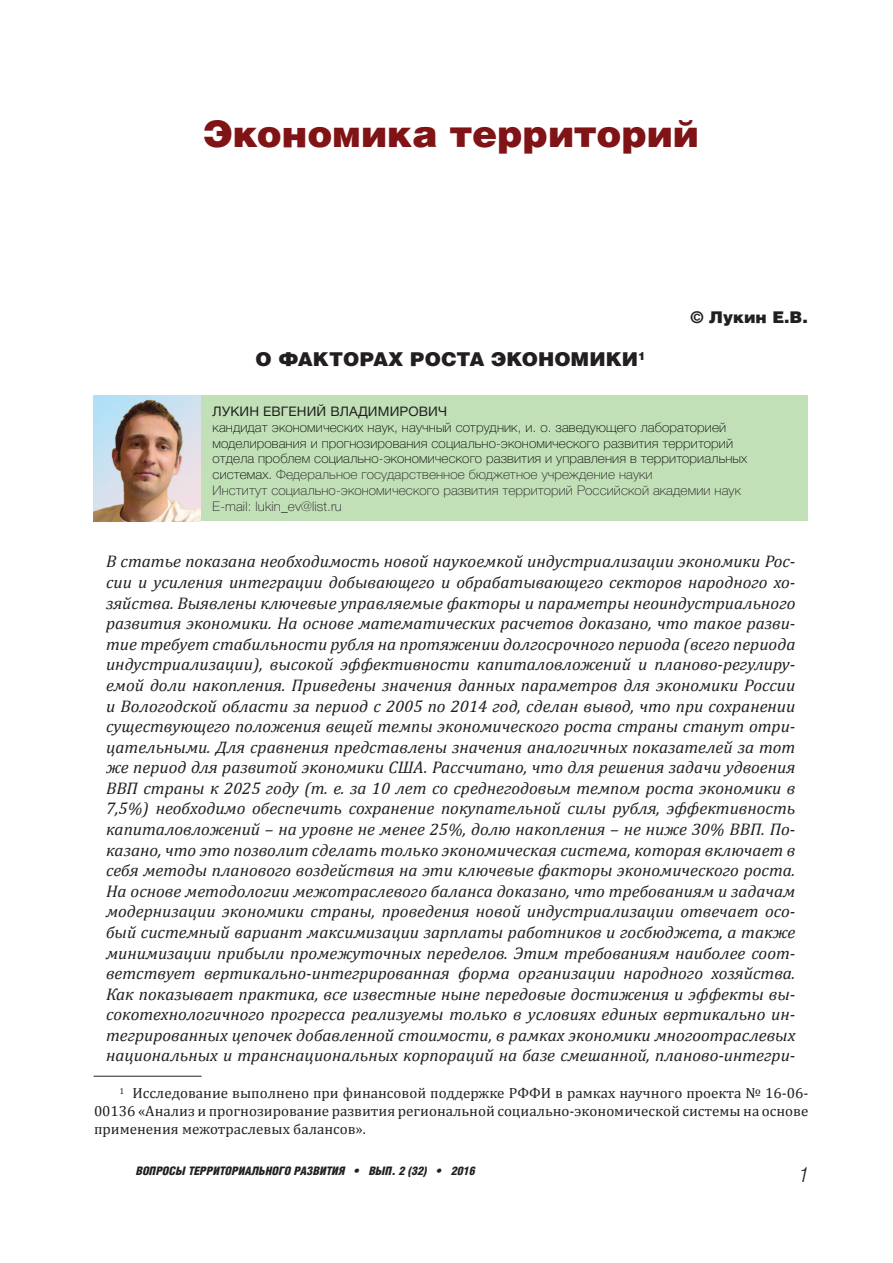
<style>
.page{position:relative;width:893px;height:1263px;background:#fff}
.page>*{position:absolute;margin:0;border:0;box-sizing:border-box;transform-origin:0 0}
.t1{font:900 36.75px "Helios";color:#7f1315}
.t2{font:italic 300 20.55px "Helios Cond";color:#231f20}
.t3{font:900 19.05px "Helios";color:#231f20}
.t4{font:italic 16.95px/20.5px "Cambria";color:#231f20;text-align:justify}
.t5{font:900 16.2px "Helios";color:#231f20}
.t6{font:14.7px/17.7px "Cambria";color:#231f20;text-align:justify}
.t7{font:100 13.2px/15.9px "Helvetica Neue Cyr";letter-spacing:.01em;color:#040503}
.t8{font:13.2px "Helvetica Neue Cyr";letter-spacing:.01em;color:#231f20}
.t9{font:italic 900 11.7px "Helios Cond";color:#231f20}
.s1{color:#231f20}
</style>
<div class="page">
<hr style="left:94px;top:1076px;width:108px;height:1px;background:#231f20">
<div style="left:94px;top:396px;width:714px;height:125px;background:#c1e0b8"></div>
<img style="left:94px;top:396px;width:107px;height:125px">
<h1 class="t1" style="left:203px;top:121px;width:497px">Экономика территорий</h1>
<p class="t3" style="left:256px;top:352px;width:391px">О ФАКТОРАХ РОСТА ЭКОНОМИКИ<sup>1</sup></p>
<p class="t5" style="left:690px;top:311px;width:119px">© Лукин Е.В.</p>
<p class="t8" style="left:213px;top:404px;width:236px">ЛУКИН ЕВГЕНИЙ ВЛАДИМИРОВИЧ</p>
<p class="t7" style="left:213px;top:419px;width:536px">кандидат экономических наук, научный сотрудник, и. о. заведующего лабораторией моделирования и прогнозирования социально-экономического развития территорий отдела проблем социально-экономического развития и управления в территориальных системах. <span class="s1">Федеральное государственное бюджетное учреждение науки<br>Институт социально-экономического развития территорий Российской академии наук E-mail: lukin_ev@list.ru</span></p>
<p class="t4" style="left:106px;top:551px;width:691px">В статье показана необходимость новой наукоемкой индустриализации экономики Рос&shy;сии и усиления интеграции добывающего и обрабатывающего секторов народного хо&shy;зяйства. Выявлены ключевые управляемые факторы и параметры неоиндустриального развития экономики. На основе математических расчетов доказано, что такое разви&shy;тие требует стабильности рубля на протяжении долгосрочного периода (всего периода индустриализации), высокой эффективности капиталовложений и планово-регулиру&shy;емой доли накопления. Приведены значения данных параметров для экономики России и Вологодской области за период с 2005 по 2014 год, сделан вывод, что при сохранении существующего положения вещей темпы экономического роста страны станут отри&shy;цательными. Для сравнения представлены значения аналогичных показателей за тот же период для развитой экономики США. Рассчитано, что для решения задачи удвоения ВВП страны к 2025 году (т. е. за 10 лет со среднегодовым темпом роста экономики в 7,5%) необходимо обеспечить сохранение покупательной силы рубля, эффективность капиталовложений – на уровне не менее 25%, долю накопления – не ниже 30% ВВП. По&shy;казано, что это позволит сделать только экономическая система, которая включает в себя методы планового воздействия на эти ключевые факторы экономического роста.<br>На основе методологии межотраслевого баланса доказано, что требованиям и задачам модернизации экономики страны, проведения новой индустриализации отвечает осо&shy;бый системный вариант максимизации зарплаты работников и госбюджета, а также минимизации прибыли промежуточных переделов. Этим требованиям наиболее соот&shy;ветствует вертикально-интегрированная форма организации народного хозяйства.<br>Как показывает практика, все известные ныне передовые достижения и эффекты вы&shy;сокотехнологичного прогресса реализуемы только в условиях единых вертикально ин&shy;тегрированных цепочек добавленной стоимости, в рамках экономики многоотраслевых национальных и транснациональных корпораций на базе смешанной, планово-интегри-</p>
<p class="t6" style="left:94px;top:1084px;width:716px;text-indent:26px"><sup>1</sup> Исследование выполнено при финансовой поддержке РФФИ в рамках научного проекта № 16-06- 00136 «Анализ и прогнозирование развития региональной социально-экономической системы на основе применения межотраслевых балансов».</p>
<p class="t9" style="left:136px;top:1167px;width:341px">ВОПРОСЫ ТЕРРИТОРИАЛЬНОГО РАЗВИТИЯ • ВЫП. 2 (32) • 2016</p>
<p class="t2" style="left:799px;top:1167px;width:10px">1</p>
</div>
